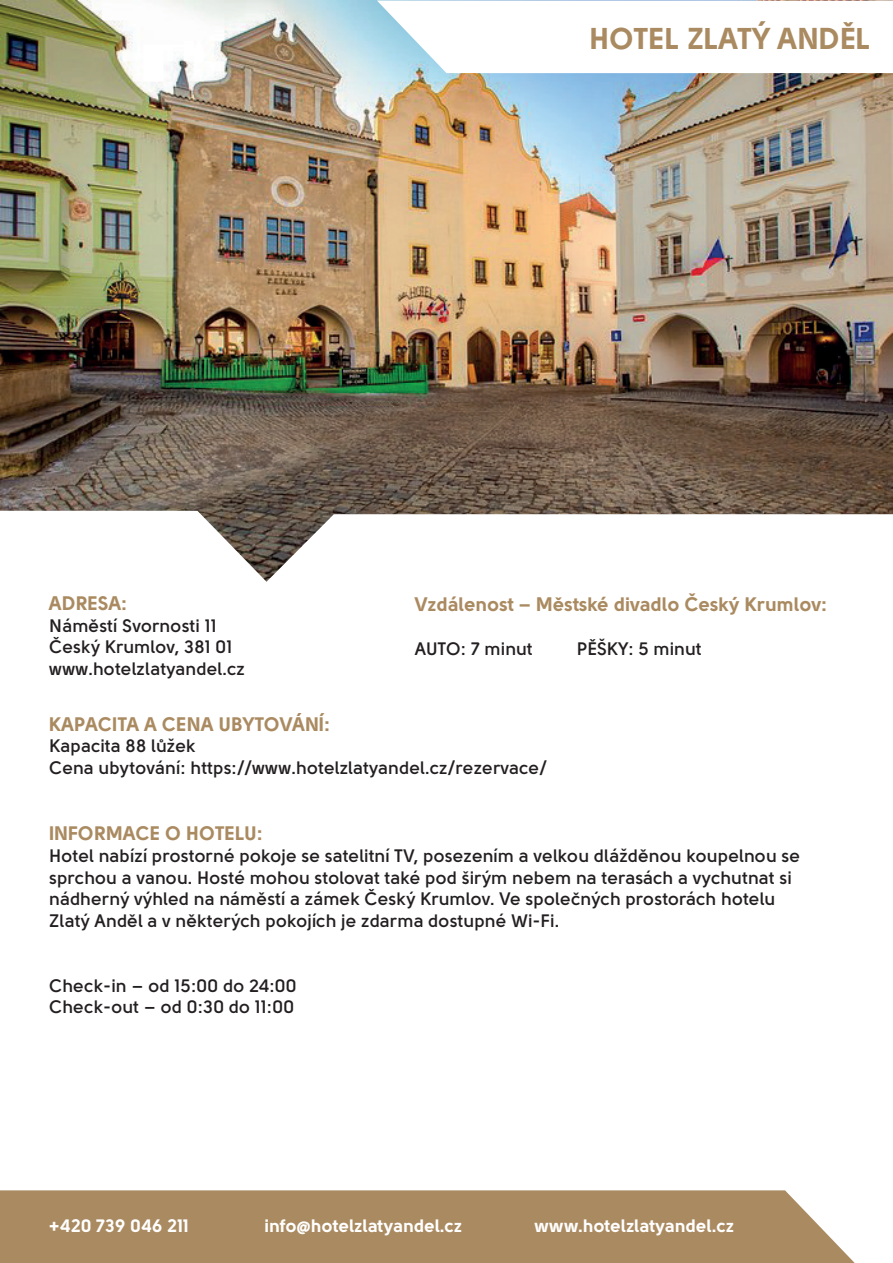
<style>
.page{position:relative;width:893px;height:1263px;background:#fff}
.page>*{position:absolute;margin:0;border:0;box-sizing:border-box;transform-origin:0 0}
.t1{font:30px "Solomon Sans Bold";color:#aa8a60}
.t2{font:19.5px "Solomon Sans Bold";color:#aa8a60}
.t3{font:700 18px/21.6px "Solomon Sans Semi";color:#231f20}
.t4{font:18px "Solomon Sans Bold";color:#fff}
</style>
<div class="page">
<img style="left:0;top:0;width:893px;height:511px">
<svg style="left:197px;top:511px;width:696px;height:71px"></svg>
<svg style="left:377px;top:1px;width:516px;height:72px"></svg>
<div style="left:0;top:1190px;width:855px;height:73px;background:#aa8a60"></div>
<h1 class="t1" style="left:590px;top:21px;width:282px">HOTEL ZLATÝ ANDĚL</h1>
<p class="t2" style="left:49px;top:592px;width:79px">ADRESA:</p>
<p class="t3" style="left:49px;top:615px;width:197px">Náměstí Svornosti 11<br>Český Krumlov, 381 01 www.hotelzlatyandel.cz</p>
<p class="t2" style="left:415px;top:593px;width:414px">Vzdálenost – Městské divadlo Český Krumlov:</p>
<p class="t3" style="left:415px;top:637px;width:120px">AUTO: 7 minut</p>
<p class="t3" style="left:577px;top:637px;width:126px">PĚŠKY: 5 minut</p>
<p class="t2" style="left:49px;top:712px;width:282px">KAPACITA A CENA UBYTOVÁNÍ:</p>
<p class="t3" style="left:49px;top:735px;width:499px">Kapacita 88 lůžek<br>Cena ubytování: https://www.hotelzlatyandel.cz/rezervace/</p>
<p class="t2" style="left:49px;top:822px;width:215px">INFORMACE O HOTELU:</p>
<p class="t3" style="left:49px;top:845px;width:752px">Hotel nabízí prostorné pokoje se satelitní TV, posezením a velkou dlážděnou koupelnou se sprchou a vanou. Hosté mohou stolovat také pod širým nebem na terasách a vychutnat si nádherný výhled na náměstí a zámek Český Krumlov. Ve společných prostorách hotelu Zlatý Anděl a v některých pokojích je zdarma dostupné Wi-Fi.</p>
<p class="t3" style="left:49px;top:974px;width:249px">Check-in – od 15:00 do 24:00<br>Check-out – od 0:30 do 11:00</p>
<p class="t4" style="left:49px;top:1215px;width:142px">+420 739 046 211</p>
<p class="t4" style="left:265px;top:1215px;width:199px">info@hotelzlatyandel.cz</p>
<p class="t4" style="left:535px;top:1215px;width:201px">www.hotelzlatyandel.cz</p>
</div>
